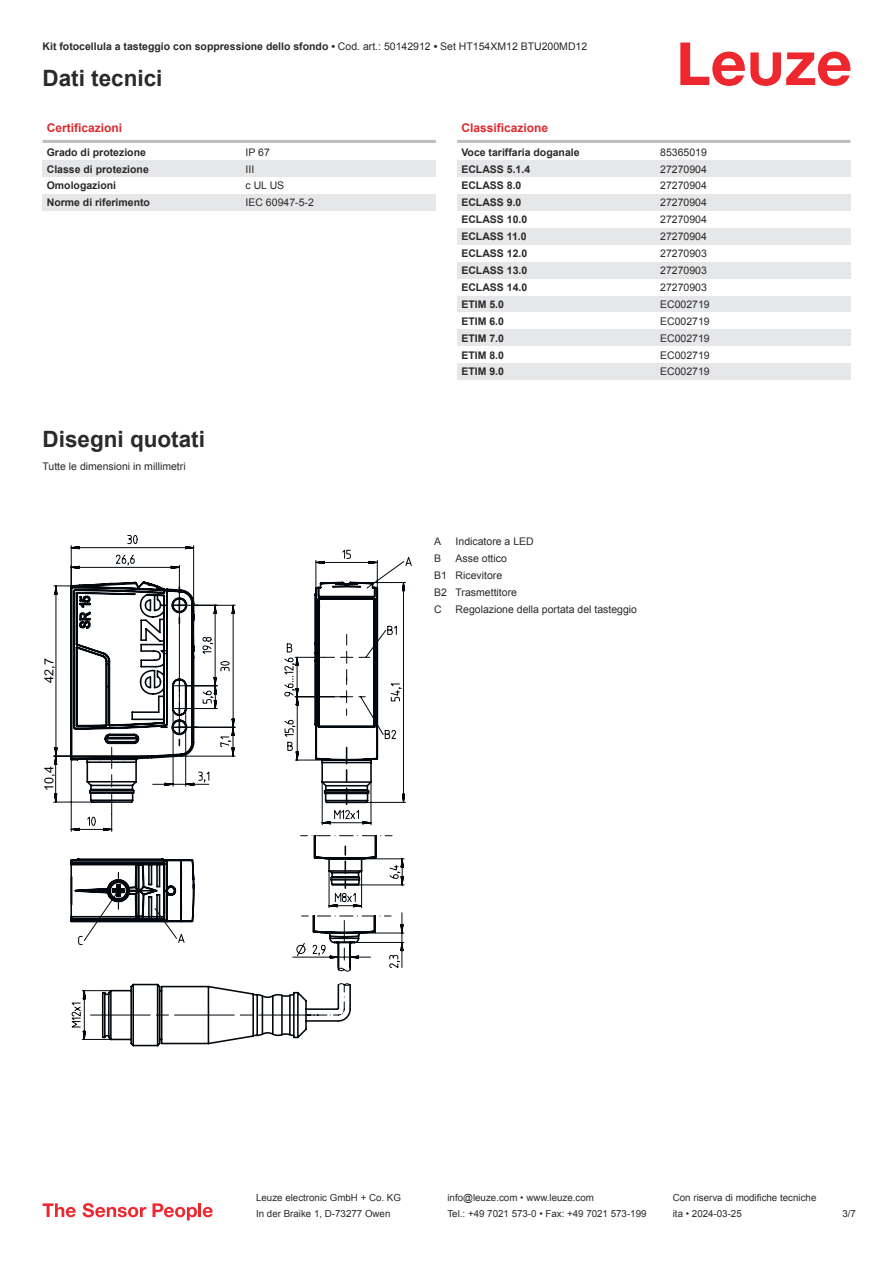
<style>
.page{position:relative;width:893px;height:1263px;background:#fff}
.page>*{position:absolute;margin:0;border:0;box-sizing:border-box;transform-origin:0 0}
.t1{font:700 22.5px "Arial";color:#2b292a}
.t2{font:12.6px "Arial";color:#03080e}
.t3{font:700 12px "Arial";color:#db2a30}
.t4{font:700 10.5px "Arial";color:#2b292a}
.t5{font:10.5px/17px "Arial";color:#2b292a}
.t6{font:9.75px "Arial";color:#2b292a}
.s1{font-weight:400}
</style>
<div class="page">
<svg style="left:680px;top:43px;width:170px;height:43px"></svg>
<hr style="left:43px;top:140px;width:393px;height:3px;background:#bdbfc1">
<div style="left:43px;top:160px;width:199px;height:17px;background:#e6e7e9"></div>
<div style="left:242px;top:160px;width:194px;height:17px;background:#e6e7e9"></div>
<div style="left:43px;top:194px;width:199px;height:17px;background:#e6e7e9"></div>
<div style="left:242px;top:194px;width:194px;height:17px;background:#e6e7e9"></div>
<hr style="left:457px;top:140px;width:393px;height:3px;background:#bdbfc1">
<div style="left:457px;top:160px;width:200px;height:17px;background:#e6e7e9"></div>
<div style="left:657px;top:160px;width:193px;height:17px;background:#e6e7e9"></div>
<div style="left:457px;top:194px;width:200px;height:17px;background:#e6e7e9"></div>
<div style="left:657px;top:194px;width:193px;height:17px;background:#e6e7e9"></div>
<div style="left:457px;top:228px;width:200px;height:17px;background:#e6e7e9"></div>
<div style="left:657px;top:228px;width:193px;height:17px;background:#e6e7e9"></div>
<div style="left:457px;top:262px;width:200px;height:17px;background:#e6e7e9"></div>
<div style="left:657px;top:262px;width:193px;height:17px;background:#e6e7e9"></div>
<div style="left:457px;top:296px;width:200px;height:16px;background:#e6e7e9"></div>
<div style="left:657px;top:296px;width:193px;height:16px;background:#e6e7e9"></div>
<div style="left:457px;top:329px;width:200px;height:17px;background:#e6e7e9"></div>
<div style="left:657px;top:329px;width:193px;height:17px;background:#e6e7e9"></div>
<div style="left:457px;top:363px;width:200px;height:17px;background:#e6e7e9"></div>
<div style="left:657px;top:363px;width:193px;height:17px;background:#e6e7e9"></div>
<svg style="left:43px;top:1203px;width:33px;height:14px"></svg>
<svg style="left:83px;top:1203px;width:63px;height:14px"></svg>
<svg style="left:153px;top:1203px;width:44px;height:17px"></svg>
<hr style="left:198px;top:1203px;width:3px;height:14px;background:#ed272d">
<svg style="left:203px;top:1207px;width:10px;height:10px"></svg>
<svg style="left:53px;top:535px;width:359px;height:505px"></svg>
<svg style="left:69px;top:576px;width:279px;height:314px"></svg>
<p class="t4" style="left:43px;top:43px;width:546px">Kit fotocellula a tasteggio con soppressione dello sfondo • <span class="s1">Cod. art.: 50142912</span> • <span class="s1">Set HT154XM12 BTU200MD12</span></p>
<h1 class="t1" style="left:43px;top:70px;width:122px">Dati tecnici</h1>
<p class="t3" style="left:47px;top:123px;width:77px">Certificazioni</p>
<p class="t4" style="left:47px;top:148px;width:101px">Grado di protezione</p>
<p class="t5" style="left:246px;top:144px;width:26px">IP 67</p>
<p class="t4" style="left:47px;top:165px;width:104px">Classe di protezione</p>
<p class="t5" style="left:246px;top:161px;width:10px">III</p>
<p class="t4" style="left:47px;top:182px;width:71px">Omologazioni</p>
<p class="t5" style="left:246px;top:178px;width:40px">c UL US</p>
<p class="t4" style="left:47px;top:199px;width:105px">Norme di riferimento</p>
<p class="t5" style="left:246px;top:195px;width:70px">IEC 60947-5-2</p>
<p class="t3" style="left:461px;top:123px;width:88px">Classificazione</p>
<p class="t4" style="left:461px;top:148px;width:120px">Voce tariffaria doganale</p>
<p class="t5" style="left:660px;top:144px;width:48px">85365019</p>
<p class="t4" style="left:461px;top:165px;width:70px">ECLASS 5.1.4</p>
<p class="t5" style="left:660px;top:161px;width:48px">27270904</p>
<p class="t4" style="left:461px;top:182px;width:62px">ECLASS 8.0</p>
<p class="t5" style="left:660px;top:178px;width:48px">27270904</p>
<p class="t4" style="left:461px;top:199px;width:62px">ECLASS 9.0</p>
<p class="t5" style="left:660px;top:195px;width:48px">27270904</p>
<p class="t4" style="left:461px;top:216px;width:67px">ECLASS 10.0</p>
<p class="t5" style="left:660px;top:212px;width:48px">27270904</p>
<p class="t4" style="left:461px;top:233px;width:67px">ECLASS 11.0</p>
<p class="t5" style="left:660px;top:229px;width:48px">27270904</p>
<p class="t4" style="left:461px;top:249px;width:67px">ECLASS 12.0</p>
<p class="t5" style="left:660px;top:246px;width:48px">27270903</p>
<p class="t4" style="left:461px;top:266px;width:67px">ECLASS 13.0</p>
<p class="t5" style="left:660px;top:263px;width:48px">27270903</p>
<p class="t4" style="left:461px;top:283px;width:67px">ECLASS 14.0</p>
<p class="t5" style="left:660px;top:280px;width:48px">27270903</p>
<p class="t4" style="left:461px;top:300px;width:44px">ETIM 5.0</p>
<p class="t5" style="left:660px;top:297px;width:51px">EC002719</p>
<p class="t4" style="left:461px;top:317px;width:44px">ETIM 6.0</p>
<p class="t5" style="left:660px;top:313px;width:51px">EC002719</p>
<p class="t4" style="left:461px;top:334px;width:44px">ETIM 7.0</p>
<p class="t5" style="left:660px;top:330px;width:51px">EC002719</p>
<p class="t4" style="left:461px;top:351px;width:44px">ETIM 8.0</p>
<p class="t5" style="left:660px;top:347px;width:51px">EC002719</p>
<p class="t4" style="left:461px;top:368px;width:44px">ETIM 9.0</p>
<p class="t5" style="left:660px;top:364px;width:51px">EC002719</p>
<h1 class="t1" style="left:43px;top:431px;width:164px">Disegni quotati</h1>
<p class="t5" style="left:43px;top:459px;width:145px">Tutte le dimensioni in millimetri</p>
<p class="t2" style="left:44px;top:682px;width:26px;rotate:-90deg">42,7</p>
<p class="t2" style="left:44px;top:790px;width:26px;rotate:-90deg">10,4</p>
<p class="t5" style="left:434px;top:533px;width:9px">A</p>
<p class="t5" style="left:456px;top:533px;width:80px">Indicatore a LED</p>
<p class="t5" style="left:434px;top:550px;width:9px">B</p>
<p class="t5" style="left:434px;top:550px;width:84px;text-indent:21px">Asse ottico<br>B1 Ricevitore<br>B2 Trasmettitore<br>C</p>
<p class="t5" style="left:456px;top:601px;width:183px">Regolazione della portata del tasteggio</p>
<p class="t6" style="left:256px;top:1194px;width:146px">Leuze electronic GmbH + Co. KG</p>
<p class="t6" style="left:447px;top:1194px;width:148px">info@leuze.com • www.leuze.com</p>
<p class="t6" style="left:673px;top:1194px;width:145px">Con riserva di modifiche tecniche</p>
<p class="t6" style="left:256px;top:1210px;width:136px">In der Braike 1, D-73277 Owen</p>
<p class="t6" style="left:447px;top:1210px;width:201px">Tel.: +49 7021 573-0 • Fax: +49 7021 573-199</p>
<p class="t6" style="left:673px;top:1210px;width:70px">ita • 2024-03-25</p>
<p class="t6" style="left:842px;top:1210px;width:15px">3 /7</p>
</div>
